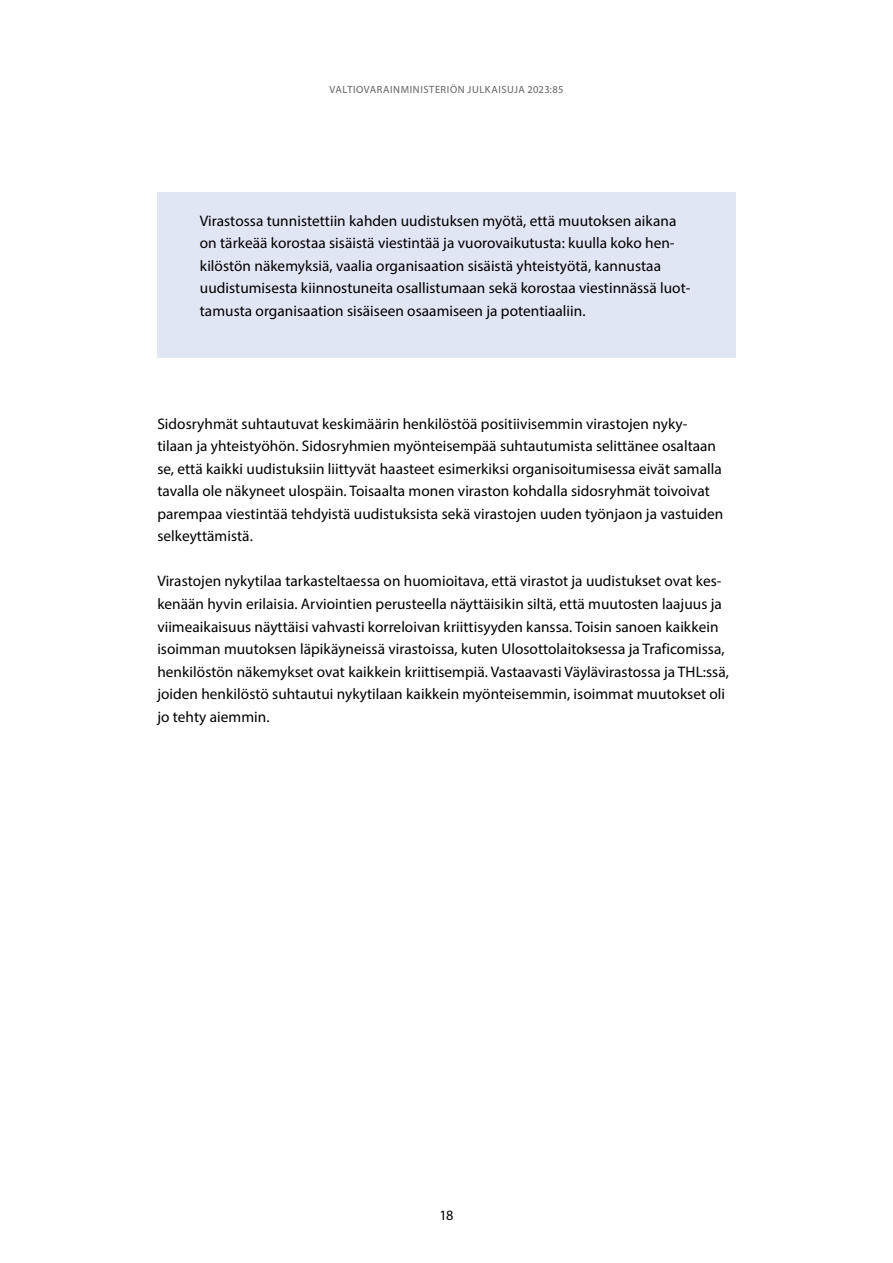
<style>
.page{position:relative;width:893px;height:1263px;background:#fff}
.page>*{position:absolute;margin:0;border:0;box-sizing:border-box;transform-origin:0 0}
._01_Leipä{font:15.3px/22.5px "Myriad Pro";letter-spacing:.005em;color:#000}
._01_Leipä_pitkän_otsikon_ja_infolaatikon_{font:15.3px/22.5px "Myriad Pro";letter-spacing:.005em;color:#000}
.Laatikkoteksti{font:15.3px/22.5px "Myriad Pro";letter-spacing:.005em;color:#000}
.t1{font:14.25px "Myriad Pro";color:#000}
.t2{font:10.5px "Myriad Pro";letter-spacing:.02em;color:#636363}
</style>
<div class="page">
<div style="left:157px;top:193px;width:579px;height:165px;background:#e1e6f5"></div>
<p class="t2" style="left:330px;top:83px;width:13px">Valtiovarainministeri</p>
<p class="t2" style="left:450px;top:83px;width:25px">ön julkaisuja</p>
<p class="t2" style="left:527px;top:83px;width:37px">2023:85</p>
<p class="Laatikkoteksti" style="left:200px;top:209px;width:492px">Virastossa tunnistettiin kahden uudistuksen myötä, että muutoksen aikana on tärkeää korostaa sisäistä viestintää ja vuorovaikutusta: kuulla koko hen&shy;kilöstön näkemyksiä, vaalia organisaation sisäistä yhteistyötä, kannustaa uudistumisesta kiinnostuneita osallistumaan sekä korostaa viestinnässä luot&shy;tamusta organisaation sisäiseen osaamiseen ja potentiaaliin.</p>
<p class="_01_Leipä_pitkän_otsikon_ja_infolaatikon_" style="left:157px;top:412px;width:568px">Sidosryhmät suhtautuvat keskimäärin henkilöstöä positiivisemmin virastojen nyky&shy;tilaan ja yhteistyöhön. Sidosryhmien myönteisempää suhtautumista selittänee osaltaan se, että kaikki uudistuksiin liittyvät haasteet esimerkiksi organisoitumisessa eivät samalla tavalla ole näkyneet ulospäin. Toisaalta monen viraston kohdalla sidosryhmät toivoivat parempaa viestintää tehdyistä uudistuksista sekä virastojen uuden työnjaon ja vastuiden selkeyttämistä.</p>
<p class="_01_Leipä" style="left:157px;top:570px;width:573px">Virastojen nykytilaa tarkasteltaessa on huomioitava, että virastot ja uudistukset ovat kes&shy;kenään hyvin erilaisia. Arviointien perusteella näyttäisikin siltä, että muutosten laajuus ja viimeaikaisuus näyttäisi vahvasti korreloivan kriittisyyden kanssa. Toisin sanoen kaikkein isoimman muutoksen läpikäyneissä virastoissa, kuten Ulosottolaitoksessa ja Traficomissa, henkilöstön näkemykset ovat kaikkein kriittisempiä. Vastaavasti Väylävirastossa ja THL:ssä, joiden henkilöstö suhtautui nykytilaan kaikkein myönteisemmin, isoimmat muutokset oli jo tehty aiemmin.</p>
<p class="t1" style="left:439px;top:1206px;width:16px">18</p>
</div>
